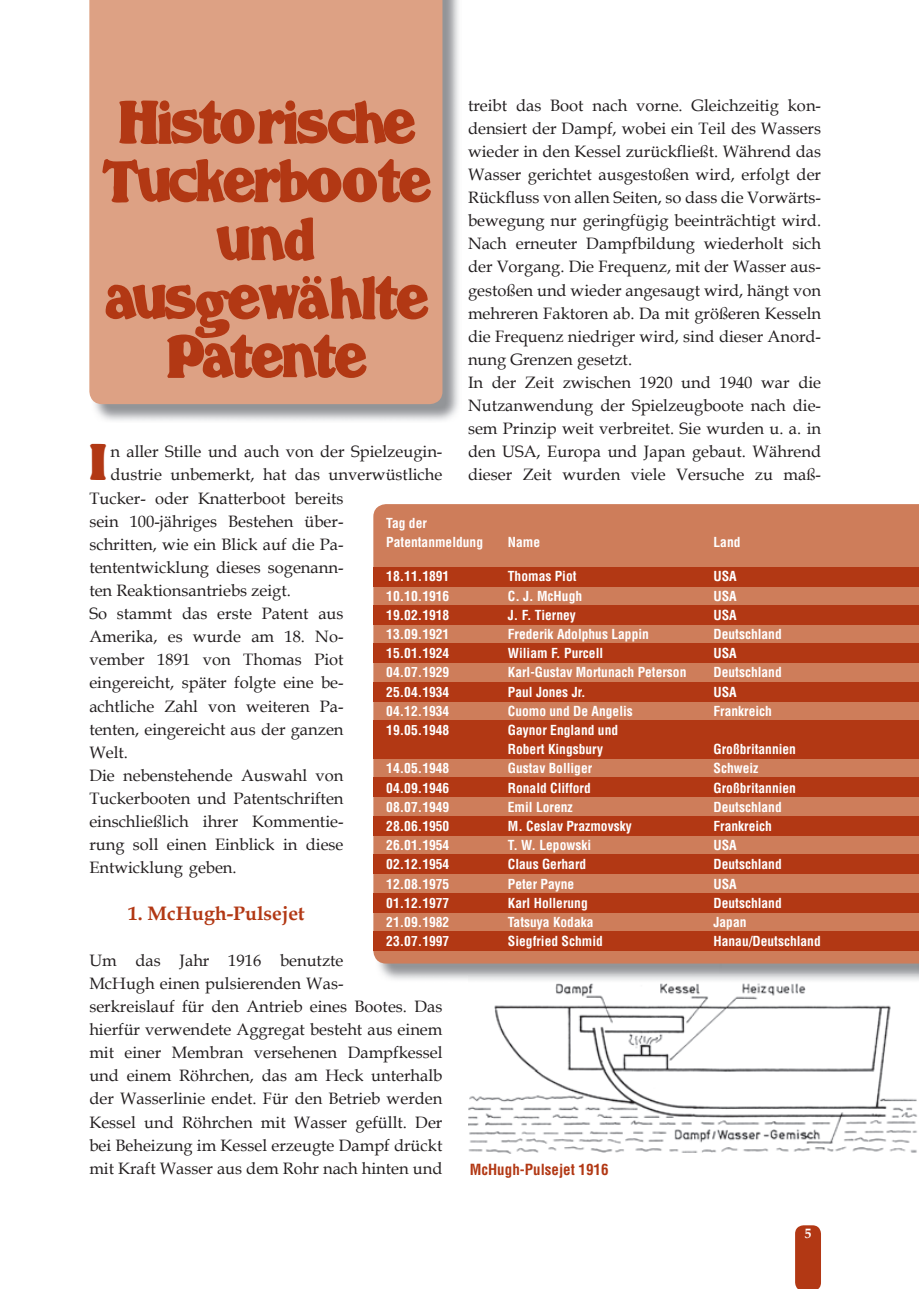
<style>
.page{position:relative;width:919px;height:1289px;background:#fff}
.page>*{position:absolute;margin:0;border:0;box-sizing:border-box;transform-origin:0 0}
.t1{font:54px/58.5px "Nomad SSK Bold";color:#b23814;text-align:center}
.t2{font:45.3px "Nomad SSK Bold";color:#b23814}
.t3{font:700 19.5px "Book Antiqua";color:#b23814}
.t4{font:16.5px/23.1px "Book Antiqua";color:#231f20}
.t5{font:700 condensed 15px "Helvetica";color:#b23814}
.t6{font:700 condensed 13.5px/19.2px "Helvetica";color:#fff}
.t7{font:700 13.5px "Book Antiqua";color:#fff}
</style>
<div class="page">
<svg style="left:795px;top:1225px;width:26px;height:63px;background:#b43e1b"></svg>
<img style="left:94px;top:0;width:365px;height:421px">
<div style="left:89px;top:0;width:353px;height:404px;background:#dda184"></div>
<img style="left:468px;top:974px;width:450px;height:180px">
<img style="left:378px;top:963px;width:343px;height:19px">
<div style="left:373px;top:504px;width:545px;height:459px;background:#ce7d5a"></div>
<div style="left:373px;top:567px;width:545px;height:19px;background:#b23814"></div>
<div style="left:373px;top:605px;width:545px;height:19px;background:#b23814"></div>
<div style="left:373px;top:644px;width:545px;height:19px;background:#b23814"></div>
<div style="left:373px;top:682px;width:545px;height:19px;background:#b23814"></div>
<div style="left:373px;top:720px;width:545px;height:39px;background:#b23814"></div>
<div style="left:373px;top:777px;width:545px;height:20px;background:#b23814"></div>
<div style="left:373px;top:816px;width:545px;height:19px;background:#b23814"></div>
<div style="left:373px;top:854px;width:545px;height:19px;background:#b23814"></div>
<div style="left:373px;top:893px;width:545px;height:19px;background:#b23814"></div>
<div style="left:373px;top:931px;width:545px;height:19px;background:#b23814"></div>
<p class="t4" style="left:468px;top:93px;width:354px">treibt das Boot nach vorne. Gleichzeitig kon&shy;densiert der Dampf, wobei ein Teil des Wassers wieder in den Kessel zurückfließt. Während das Wasser gerichtet ausgestoßen wird, erfolgt der Rückfluss von allen Seiten, so dass die Vorwärts&shy;bewegung nur geringfügig beeinträchtigt wird.<br>Nach erneuter Dampfbildung wiederholt sich der Vorgang. Die Frequenz, mit der Wasser aus&shy;gestoßen und wieder angesaugt wird, hängt von mehreren Faktoren ab. Da mit größeren Kesseln die Frequenz niedriger wird, sind dieser Anord&shy;nung Grenzen gesetzt.<br>In der Zeit zwischen 1920 und 1940 war die Nutzanwendung der Spielzeugboote nach die&shy;sem Prinzip weit verbreitet. Sie wurden u. a. in den USA, Europa und Japan gebaut. Während dieser Zeit wurden viele Versuche zu maß-</p>
<p class="t1" style="left:102px;top:96px;width:328px">Historische<br>Tuckerboote und<br>aus gewählte<br>Patente</p>
<p class="t2" style="left:89px;top:433px;width:17px">I</p>
<p class="t4" style="left:110px;top:440px;width:333px">n aller Stille und auch von der Spielzeugin-</p>
<p class="t4" style="left:110px;top:463px;width:333px">dustrie unbemerkt, hat das unverwüstliche</p>
<p class="t4" style="left:89px;top:486px;width:256px">Tucker- oder Knatterboot bereits</p>
<p class="t4" style="left:89px;top:509px;width:256px">sein 100-jähriges Bestehen über-</p>
<p class="t4" style="left:89px;top:532px;width:256px">schritten, wie ein Blick auf die Pa-</p>
<p class="t4" style="left:89px;top:555px;width:256px">tententwicklung dieses sogenann-</p>
<p class="t4" style="left:89px;top:578px;width:203px">ten Reaktionsantriebs zeigt.</p>
<p class="t4" style="left:89px;top:601px;width:256px">So stammt das erste Patent aus</p>
<p class="t4" style="left:89px;top:624px;width:256px">Amerika, es wurde am 18. No-</p>
<p class="t4" style="left:89px;top:647px;width:256px">vember 1891 von Thomas Piot</p>
<p class="t4" style="left:89px;top:671px;width:256px">eingereicht, später folgte eine be-</p>
<p class="t4" style="left:89px;top:694px;width:256px">achtliche Zahl von weiteren Pa-</p>
<p class="t4" style="left:89px;top:717px;width:256px">tenten, eingereicht aus der ganzen</p>
<p class="t4" style="left:89px;top:740px;width:40px">Welt.</p>
<p class="t4" style="left:89px;top:763px;width:256px">Die nebenstehende Auswahl von</p>
<p class="t4" style="left:89px;top:786px;width:256px">Tuckerbooten und Patentschriften</p>
<p class="t4" style="left:89px;top:809px;width:256px">einschließlich ihrer Kommentie-</p>
<p class="t4" style="left:89px;top:832px;width:256px">rung soll einen Einblick in diese</p>
<p class="t4" style="left:89px;top:855px;width:149px">Entwicklung geben.</p>
<p class="t3" style="left:128px;top:899px;width:178px">1. McHugh-Pulsejet</p>
<p class="t4" style="left:89px;top:948px;width:354px">Um das Jahr 1916 benutzte<br>McHugh einen pulsierenden Was-<br>serkreislauf für den Antrieb eines Bootes. Das hierfür verwendete Aggregat besteht aus einem mit einer Membran versehenen Dampfkessel und einem Röhrchen, das am Heck unterhalb der Wasserlinie endet. Für den Betrieb werden Kessel und Röhrchen mit Wasser gefüllt. Der bei Beheizung im Kessel erzeugte Dampf drückt mit Kraft Wasser aus dem Rohr nach hinten und</p>
<p class="t6" style="left:386px;top:513px;width:98px">Tag der<br>Patentanmeldung</p>
<p class="t6" style="left:508px;top:532px;width:34px">Name</p>
<p class="t6" style="left:713px;top:532px;width:28px">Land</p>
<p class="t6" style="left:386px;top:566px;width:64px">18.11.1891</p>
<p class="t6" style="left:508px;top:566px;width:70px">Thomas Piot</p>
<p class="t6" style="left:713px;top:566px;width:25px">USA</p>
<p class="t6" style="left:386px;top:586px;width:64px">10.10.1916</p>
<p class="t6" style="left:508px;top:586px;width:76px">C. J. McHugh</p>
<p class="t6" style="left:713px;top:586px;width:25px">USA</p>
<p class="t6" style="left:386px;top:605px;width:64px">19.02.1918</p>
<p class="t6" style="left:508px;top:605px;width:69px">J. F. Tierney</p>
<p class="t6" style="left:713px;top:605px;width:25px">USA</p>
<p class="t6" style="left:386px;top:624px;width:64px">13.09.1921</p>
<p class="t6" style="left:508px;top:624px;width:142px">Frederik Adolphus Lappin</p>
<p class="t6" style="left:713px;top:624px;width:70px">Deutschland</p>
<p class="t6" style="left:386px;top:643px;width:64px">15.01.1924</p>
<p class="t6" style="left:508px;top:643px;width:97px">Wiliam F. Purcell</p>
<p class="t6" style="left:713px;top:643px;width:25px">USA</p>
<p class="t6" style="left:386px;top:662px;width:64px">04.07.1929</p>
<p class="t6" style="left:508px;top:662px;width:180px">Karl-Gustav Mortunach Peterson</p>
<p class="t6" style="left:713px;top:662px;width:70px">Deutschland</p>
<p class="t6" style="left:386px;top:682px;width:64px">25.04.1934</p>
<p class="t6" style="left:508px;top:682px;width:79px">Paul Jones Jr.</p>
<p class="t6" style="left:713px;top:682px;width:25px">USA</p>
<p class="t6" style="left:386px;top:701px;width:64px">04.12.1934</p>
<p class="t6" style="left:508px;top:701px;width:126px">Cuomo und De Angelis</p>
<p class="t6" style="left:713px;top:701px;width:60px">Frankreich</p>
<p class="t6" style="left:386px;top:720px;width:64px">19.05.1948</p>
<p class="t6" style="left:508px;top:720px;width:112px">Gaynor England und<br>Robert Kingsbury</p>
<p class="t6" style="left:713px;top:739px;width:84px">Großbritannien</p>
<p class="t6" style="left:386px;top:758px;width:64px">14.05.1948</p>
<p class="t6" style="left:508px;top:758px;width:86px">Gustav Bolliger</p>
<p class="t6" style="left:713px;top:758px;width:47px">Schweiz</p>
<p class="t6" style="left:386px;top:778px;width:64px">04.09.1946</p>
<p class="t6" style="left:508px;top:778px;width:84px">Ronald Clifford</p>
<p class="t6" style="left:713px;top:778px;width:84px">Großbritannien</p>
<p class="t6" style="left:386px;top:797px;width:64px">08.07.1949</p>
<p class="t6" style="left:508px;top:797px;width:66px">Emil Lorenz</p>
<p class="t6" style="left:713px;top:797px;width:70px">Deutschland</p>
<p class="t6" style="left:386px;top:816px;width:64px">28.06.1950</p>
<p class="t6" style="left:508px;top:816px;width:125px">M. Ceslav Prazmovsky</p>
<p class="t6" style="left:713px;top:816px;width:60px">Frankreich</p>
<p class="t6" style="left:386px;top:835px;width:64px">26.01.1954</p>
<p class="t6" style="left:508px;top:835px;width:85px">T. W. Lepowski</p>
<p class="t6" style="left:713px;top:835px;width:25px">USA</p>
<p class="t6" style="left:386px;top:854px;width:64px">02.12.1954</p>
<p class="t6" style="left:508px;top:854px;width:80px">Claus Gerhard</p>
<p class="t6" style="left:713px;top:854px;width:70px">Deutschland</p>
<p class="t6" style="left:386px;top:874px;width:64px">12.08.1975</p>
<p class="t6" style="left:508px;top:874px;width:68px">Peter Payne</p>
<p class="t6" style="left:713px;top:874px;width:25px">USA</p>
<p class="t6" style="left:386px;top:893px;width:64px">01.12.1977</p>
<p class="t6" style="left:508px;top:893px;width:81px">Karl Hollerung</p>
<p class="t6" style="left:713px;top:893px;width:70px">Deutschland</p>
<p class="t6" style="left:386px;top:912px;width:64px">21.09.1982</p>
<p class="t6" style="left:508px;top:912px;width:87px">Tatsuya Kodaka</p>
<p class="t6" style="left:713px;top:912px;width:34px">Japan</p>
<p class="t6" style="left:386px;top:931px;width:64px">23.07.1997</p>
<p class="t6" style="left:508px;top:931px;width:96px">Siegfried Schmid</p>
<p class="t6" style="left:713px;top:931px;width:109px">Hanau/Deutschland</p>
<p class="t5" style="left:470px;top:1159px;width:140px">McHugh-Pulsejet 1916</p>
<p class="t7" style="left:804px;top:1224px;width:8px">5</p>
</div>
